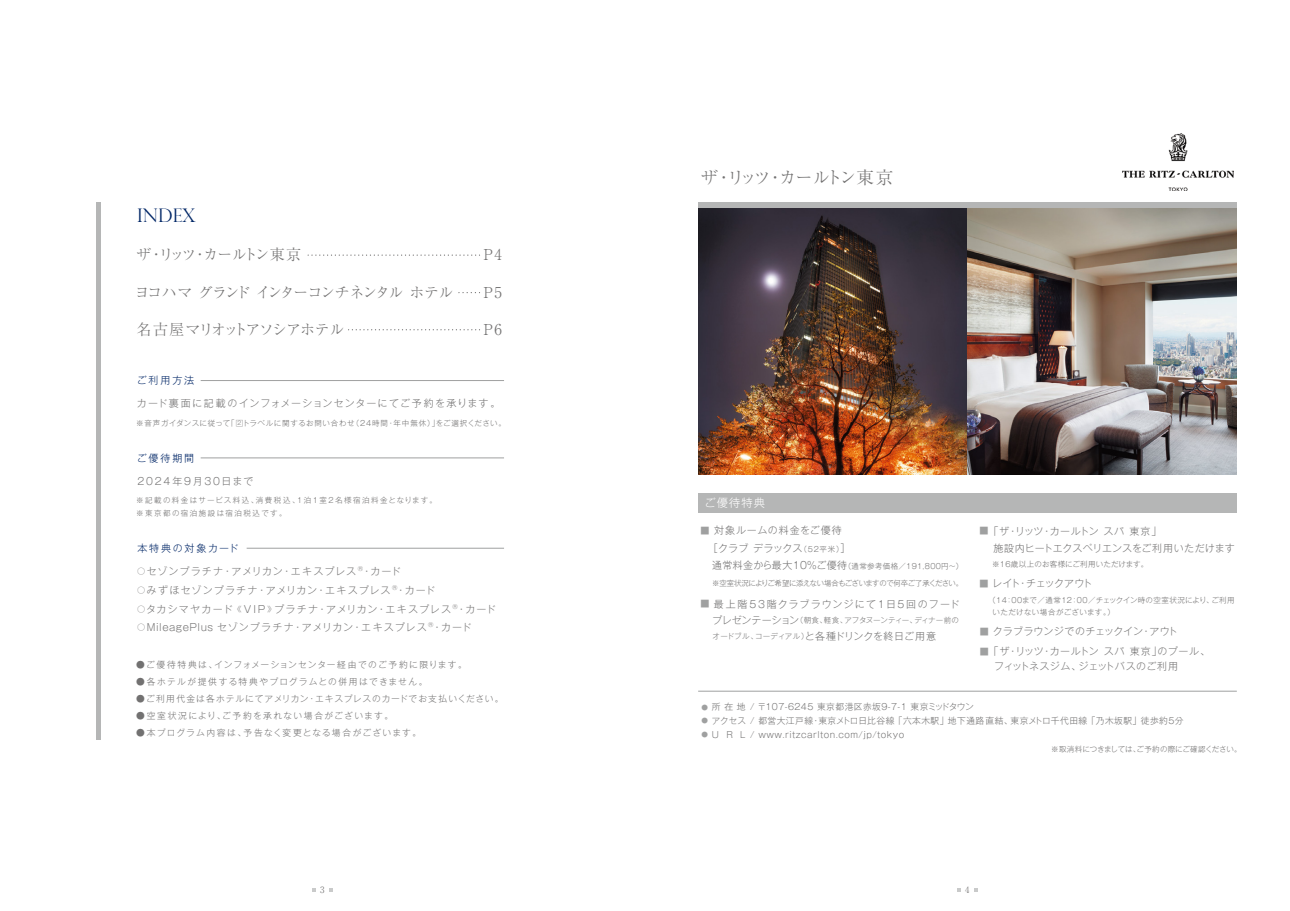
<style>
.page{position:relative;width:1290px;height:911px;background:#fff}
.page>*{position:absolute;margin:0;border:0;box-sizing:border-box;transform-origin:0 0}
.t1{font:300 18.75px "Perpetua Titling";color:#002666}
.t2{font:300 17.5px "Ryumin Pro";letter-spacing:-.135em;color:#727171}
.t3{font:300 15px "Ryumin Pro";letter-spacing:-.11em;color:#727171}
.t4{font:300 15px "Ryumin Pro";letter-spacing:-.08em;color:#727171}
.t5{font:300 15px "Ryumin Pro";letter-spacing:-.135em;color:#727171}
.t6{font:300 11.25px "Gothic MB101 Pro";letter-spacing:.1em;color:#fff}
.t7{font:300 10px/18.8px "Gothic MB101 Pro";letter-spacing:.1em;color:#727171}
.t8{font:300 10px/15px "Gothic MB101 Pro";letter-spacing:.015em;color:#727171}
.t9{font:300 10px/17.5px "Gothic MB101 Pro";color:#727171}
.t10{font:300 10px "Gothic MB101 Pro";letter-spacing:.12em;color:#727171}
.t11{font:300 10px/17.5px "Gothic MB101 Pro";letter-spacing:.05em;color:#727171}
.t12{font:300 10px "Gothic MB101 Pro";letter-spacing:.135em;color:#727171}
.t13{font:300 10px "Gothic MB101 Pro";letter-spacing:.19em;color:#002666}
.t14{font:300 10px "Gothic MB101 Pro";letter-spacing:.19em;color:#727171}
.t15{font:300 10px "Gothic MB101 Pro";letter-spacing:-.055em;color:#727171}
.t16{font:300 8.75px/13.8px "Gothic MB101 Pro";letter-spacing:.05em;color:#727171}
.t17{font:300 8.75px/13.8px "Gothic MB101 Pro";letter-spacing:.09em;color:#727171;text-align:justify}
.t18{font:300 8.75px "Gothic MB101 Pro";letter-spacing:.13em;color:#727171}
.t19{font:300 8.75px "Gothic MB101 Pro";letter-spacing:.15em;color:#727171}
.t20{font:300 8.75px "Gothic MB101 Pro";letter-spacing:.14em;color:#727171}
.t21{font:300 8.75px "Gothic MB101 Pro";letter-spacing:.16em;color:#727171}
.t22{font:300 8.75px "Ryumin Pro";color:#727171}
.t23{font:300 7.5px/12.2px "Gothic MB101 Pro";letter-spacing:.04em;color:#727171}
.t24{font:300 7.5px/16.4px "Gothic MB101 Pro";letter-spacing:-.03em;color:#727171;text-align:right}
.t25{font:300 7.5px/16.2px "Gothic MB101 Pro";letter-spacing:-.015em;color:#727171}
.t26{font:300 7.5px/12.8px "Gothic MB101 Pro";letter-spacing:.2em;color:#727171}
.t27{font:300 7.5px "Gothic MB101 Pro";letter-spacing:.07em;color:#727171}
.t28{font:300 7.5px "Gothic MB101 Pro";letter-spacing:.005em;color:#727171}
.t29{font:300 6.5px/13.8px "Gothic MB101 Pro";color:#9fa0a0;text-align:justify}
.t30{font:300 5.5px "Gothic MB101 Pro";color:#727171}
.s1{font-size:7.5px}
.s2{font-size:9px;color:#9fa0a0}
.s3{font-size:8.12px}
.s4{font-size:10px}
</style>
<div class="page">
<svg style="left:957px;top:888px;width:3px;height:4px"></svg>
<svg style="left:974px;top:888px;width:4px;height:4px"></svg>
<svg style="left:312px;top:888px;width:3px;height:4px"></svg>
<svg style="left:329px;top:888px;width:4px;height:4px"></svg>
<div style="left:96px;top:202px;width:5px;height:538px;background:#b5b6b6"></div>
<hr style="left:201px;top:380px;width:303px;height:1px;background:#9fa0a0">
<hr style="left:201px;top:457px;width:303px;height:1px;background:#9fa0a0">
<hr style="left:247px;top:548px;width:257px;height:1px;background:#9fa0a0">
<svg style="left:308px;top:254px;width:172px;height:2px"></svg>
<svg style="left:349px;top:329px;width:131px;height:1px"></svg>
<img style="left:1122px;top:134px;width:112px;height:56px">
<img style="left:698px;top:208px;width:539px;height:266px">
<div style="left:698px;top:202px;width:539px;height:6px;background:#b5b6b6"></div>
<hr style="left:698px;top:691px;width:539px;height:1px;background:#9fa0a0">
<div style="left:698px;top:493px;width:539px;height:19px;background:#b5b6b6"></div>
<h1 class="t1" style="left:137px;top:204px;width:60px">INDEX</h1>
<h3 class="t5" style="left:136px;top:243px;width:166px">ザ・リッツ・カールトン東京</h3>
<h3 class="t3" style="left:134px;top:280px;width:321px">ヨコハマ グランド インターコンチネンタル ホテル</h3>
<h3 class="t4" style="left:136px;top:318px;width:209px">名古屋マリオットアソシアホテル</h3>
<h3 class="t4" style="left:483px;top:243px;width:20px">P4</h3>
<h3 class="t4" style="left:483px;top:280px;width:20px">P5</h3>
<h3 class="t4" style="left:483px;top:318px;width:20px">P6</h3>
<p class="t13" style="left:137px;top:372px;width:59px">ご利用方法</p>
<p class="t10" style="left:137px;top:395px;width:365px">カード裏面に記載のインフォメーションセンターにてご予約を承ります。</p>
<p class="t27" style="left:136px;top:416px;width:371px">※音声ガイダンスに従って「□トラベルに関するお問い合わせ（24時間・年中無休）」をご選択ください。</p>
<p class="t30" style="left:238px;top:418px;width:5px">2</p>
<p class="t13" style="left:137px;top:449px;width:59px">ご優待期間</p>
<p class="t14" style="left:137px;top:472px;width:117px">2024年9月30日まで</p>
<p class="t26" style="left:136px;top:493px;width:302px">※記載の料金はサービス料込、消費税込、1泊1室2名様宿泊料金となります。※東京都の宿泊施設は宿泊税込です。</p>
<p class="t13" style="left:137px;top:540px;width:103px">本特典の対象カード</p>
<p class="t7" style="left:137px;top:560px;width:360px"><span class="s1">◯</span> セゾンプラチナ・アメリカン・エキスプレス <sup>®</sup>・カード<br><span class="s1">◯</span> みずほセゾンプラチナ・アメリカン・エキスプレス<sup>®</sup>・カード<br><span class="s1">◯</span>タカシマヤカード ≪ VIP≫ プラチナ・アメリカン・エキスプレス<sup>®</sup>・カード<span class="s1">◯</span> MileagePlus セゾンプラチナ・アメリカン・エキスプレス <sup>®</sup>・カード</p>
<p class="t18" style="left:136px;top:657px;width:332px">●ご優待特典は、インフォメーションセンター経由でのご予約に限ります。</p>
<p class="t19" style="left:136px;top:674px;width:293px">●各ホテルが提供する特典やプログラムとの併用はできません。</p>
<p class="t17" style="left:136px;top:690px;width:369px">●ご利用代金は各ホテルにてアメリカン・エキスプレスのカードでお支払いください。</p>
<p class="t21" style="left:136px;top:708px;width:258px">●空室状況により、ご予約を承れない場合がございます。</p>
<p class="t20" style="left:136px;top:726px;width:287px">●本プログラム内容は、予告なく変更となる場合がございます。</p>
<h2 class="t2" style="left:701px;top:163px;width:194px">ザ・リッツ・カールトン東京</h2>
<p class="t6" style="left:704px;top:493px;width:62px">ご優待特典</p>
<p class="t11" style="left:700px;top:520px;width:152px"><span class="s2">■</span> 対象ルームの料金をご優待<span class="s3">　</span> ［クラブ デラックス<span class="s1">（52平米）</span>］</p>
<p class="t24" style="left:700px;top:557px;width:264px"><span class="s3">　</span> <span class="s4">通常料金から最大10%ご優待</span>（通常参考価格／191,800円～）※空室状況によりご希望に添えない場合もございますので何卒ご了承ください。</p>
<p class="t12" style="left:700px;top:595px;width:261px"><span class="s2">■</span> 最上階53階クラブラウンジにて1日5回のフード</p>
<p class="t25" style="left:712px;top:611px;width:248px"><span class="s4">プレゼンテーション</span>（朝食、軽食、アフタヌーンティー、ディナー前のオードブル、コーディアル）<span class="s4">と各種ドリンクを終日ご用意</span></p>
<p class="t9" style="left:993px;top:520px;width:243px;text-indent:-14px"><span class="s2">■</span>「ザ・リッツ・カールトン スパ 東京」<br>施設内ヒートエクスペリエンスをご利用いただけます</p>
<p class="t23" style="left:992px;top:557px;width:158px">※16歳以上のお客様にご利用いただけます。</p>
<p class="t15" style="left:979px;top:575px;width:114px"><span class="s2">■</span> レイト・チェックアウト</p>
<p class="t23" style="left:992px;top:592px;width:244px;text-indent:-4px">（14：00まで／通常12：00／チェックイン時の空室状況により、ご利用いただけない場合がございます。）</p>
<p class="t8" style="left:980px;top:622px;width:200px"><span class="s2">■</span> クラブラウンジでのチェックイン・アウト</p>
<p class="t8" style="left:994px;top:642px;width:218px;text-indent:-14px"><span class="s2">■</span>「ザ・リッツ・カールトン スパ 東京」のプール、フィットネスジム、ジェットバスのご利用</p>
<p class="t17" style="left:712px;top:699px;width:36px">所在地アクセスURL</p>
<p class="t16" style="left:750px;top:699px;width:435px">/ 〒107-6245 東京都港区赤坂9-7-1 東京ミッドタウン<br>/ 都営大江戸線・東京メトロ日比谷線 「六本木駅」地下通路直結、東京メトロ千代田線 「乃木坂駅」徒歩約5分/ www.ritzcarlton.com/jp/tokyo</p>
<p class="t29" style="left:701px;top:699px;width:8px">● ● ●</p>
<p class="t28" style="left:1051px;top:743px;width:192px">※取消料につきましては、ご予約の際にご確認ください。</p>
<p class="t22" style="left:320px;top:883px;width:6px">3</p>
<p class="t22" style="left:965px;top:883px;width:6px">4</p>
</div>
